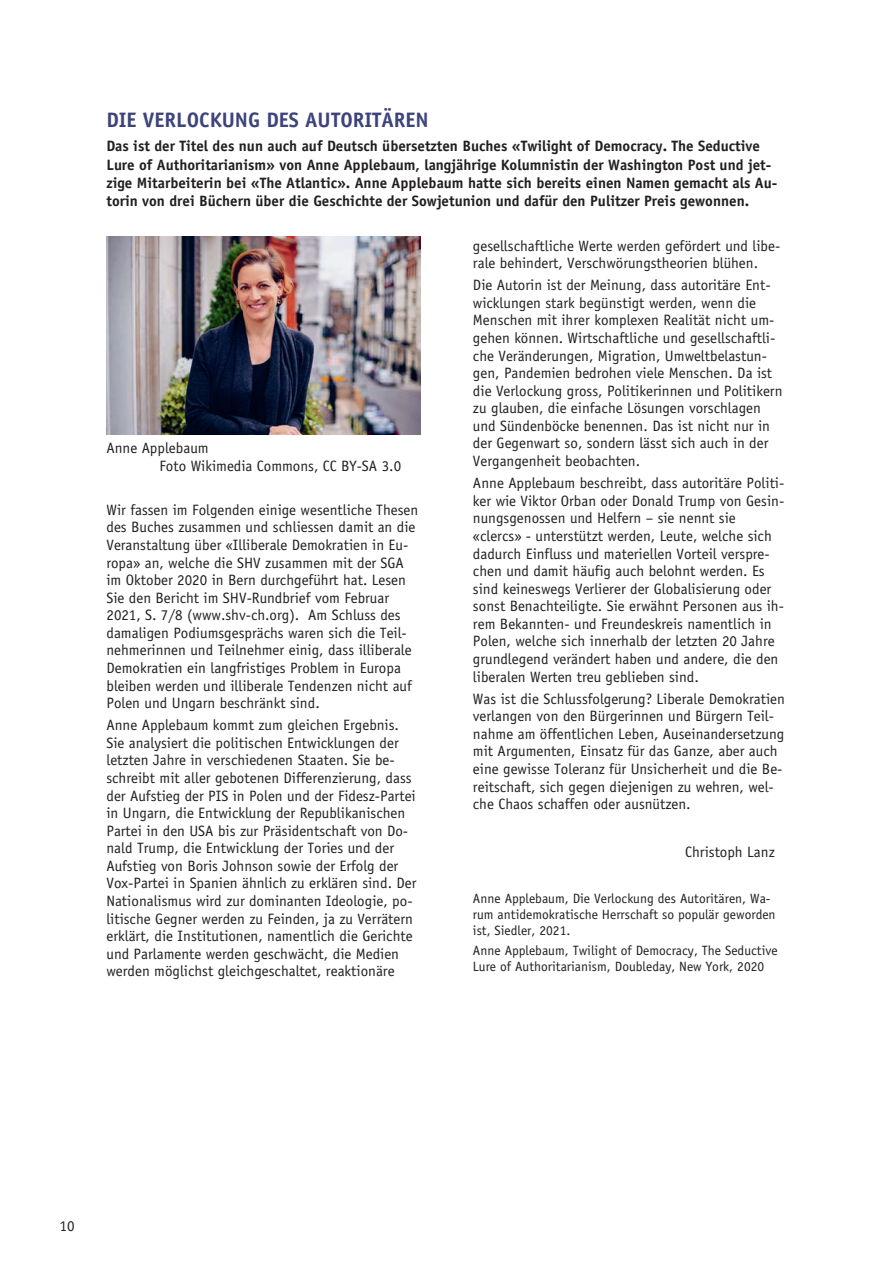
<style>
.page{position:relative;width:893px;height:1263px;background:#fff}
.page>*{position:absolute;margin:0;border:0;box-sizing:border-box;transform-origin:0 0}
.t1{font:700 21px "Officina Sans Std";color:#3d447b}
.t2{font:15px/17.5px "Officina Sans Std";color:#231f20}
.t3{font:700 15px/18.3px "Officina Sans Std";color:#231f20}
.t4{font:13.5px/15.9px "Officina Sans Std";color:#231f20}
</style>
<div class="page">
<img style="left:106px;top:237px;width:315px;height:197px">
<h1 class="t1" style="left:106px;top:107px;width:324px">DIE VERLOCKUNG DES AUTORITÄREN</h1>
<p class="t3" style="left:106px;top:137px;width:673px">Das ist der Titel des nun auch auf Deutsch übersetzten Buches «Twilight of Democracy. The Seductive Lure of Authoritarianism» von Anne Applebaum, langjährige Kolumnistin der Washington Post und jet&shy;zige Mitarbeiterin bei «The Atlantic». Anne Applebaum hatte sich bereits einen Namen gemacht als Au&shy;torin von drei Büchern über die Geschichte der Sowjetunion und dafür den Pulitzer Preis gewonnen.</p>
<p class="t2" style="left:159px;top:439px;width:243px;text-indent:-53px">Anne Applebaum<br>Foto Wikimedia Commons, CC BY-SA 3.0</p>
<p class="t2" style="left:106px;top:501px;width:313px">Wir fassen im Folgenden einige wesentliche Thesen des Buches zusammen und schliessen damit an die Veranstaltung über «Illiberale Demokratien in Eu&shy;ropa» an, welche die SHV zusammen mit der SGA im Oktober 2020 in Bern durchgeführt hat. Lesen Sie den Bericht im SHV-Rundbrief vom Februar 2021, S. 7/8 (www.shv-ch.org). Am Schluss des damaligen Podiumsgesprächs waren sich die Teil&shy;nehmerinnen und Teilnehmer einig, dass illiberale Demokratien ein langfristiges Problem in Europa bleiben werden und illiberale Tendenzen nicht auf Polen und Ungarn beschränkt sind.</p>
<p class="t2" style="left:106px;top:716px;width:312px">Anne Applebaum kommt zum gleichen Ergebnis.<br>Sie analysiert die politischen Entwicklungen der letzten Jahre in verschiedenen Staaten. Sie be&shy;schreibt mit aller gebotenen Differenzierung, dass der Aufstieg der PIS in Polen und der Fidesz-Partei in Ungarn, die Entwicklung der Republikanischen Partei in den USA bis zur Präsidentschaft von Do&shy;nald Trump, die Entwicklung der Tories und der Aufstieg von Boris Johnson sowie der Erfolg der Vox-Partei in Spanien ähnlich zu erklären sind. Der Nationalismus wird zur dominanten Ideologie, po&shy;litische Gegner werden zu Feinden, ja zu Verrätern erklärt, die Institutionen, namentlich die Gerichte und Parlamente werden geschwächt, die Medien werden möglichst gleichgeschaltet, reaktionäre</p>
<p class="t2" style="left:473px;top:237px;width:309px">gesellschaftliche Werte werden gefördert und libe&shy;rale behindert, Verschwörungstheorien blühen.</p>
<p class="t2" style="left:473px;top:276px;width:311px">Die Autorin ist der Meinung, dass autoritäre Ent&shy;wicklungen stark begünstigt werden, wenn die Menschen mit ihrer komplexen Realität nicht um&shy;gehen können. Wirtschaftliche und gesellschaftli&shy;che Veränderungen, Migration, Umweltbelastun&shy;gen, Pandemien bedrohen viele Menschen. Da ist die Verlockung gross, Politikerinnen und Politikern zu glauben, die einfache Lösungen vorschlagen und Sündenböcke benennen. Das ist nicht nur in der Gegenwart so, sondern lässt sich auch in der Vergangenheit beobachten.</p>
<p class="t2" style="left:473px;top:474px;width:313px">Anne Applebaum beschreibt, dass autoritäre Politi&shy;ker wie Viktor Orban oder Donald Trump von Gesin&shy;nungsgenossen und Helfern – sie nennt sie «clercs» - unterstützt werden, Leute, welche sich dadurch Einfluss und materiellen Vorteil verspre&shy;chen und damit häufig auch belohnt werden. Es sind keineswegs Verlierer der Globalisierung oder sonst Benachteiligte. Sie erwähnt Personen aus ih&shy;rem Bekannten- und Freundeskreis namentlich in Polen, welche sich innerhalb der letzten 20 Jahre grundlegend verändert haben und andere, die den liberalen Werten treu geblieben sind.</p>
<p class="t2" style="left:473px;top:690px;width:313px">Was ist die Schlussfolgerung? Liberale Demokratien verlangen von den Bürgerinnen und Bürgern Teil&shy;nahme am öffentlichen Leben, Auseinandersetzung mit Argumenten, Einsatz für das Ganze, aber auch eine gewisse Toleranz für Unsicherheit und die Be&shy;reitschaft, sich gegen diejenigen zu wehren, wel&shy;che Chaos schaffen oder ausnützen.</p>
<p class="t2" style="left:685px;top:843px;width:91px">Christoph Lanz</p>
<p class="t4" style="left:473px;top:891px;width:304px">Anne Applebaum, Die Verlockung des Autoritären, Wa&shy;rum antidemokratische Herrschaft so populär geworden ist, Siedler, 2021.</p>
<p class="t4" style="left:473px;top:943px;width:306px">Anne Applebaum, Twilight of Democracy, The Seductive<br>Lure of Authoritarianism, Doubleday, New York, 2020</p>
<p class="t2" style="left:60px;top:1217px;width:16px">10</p>
</div>
